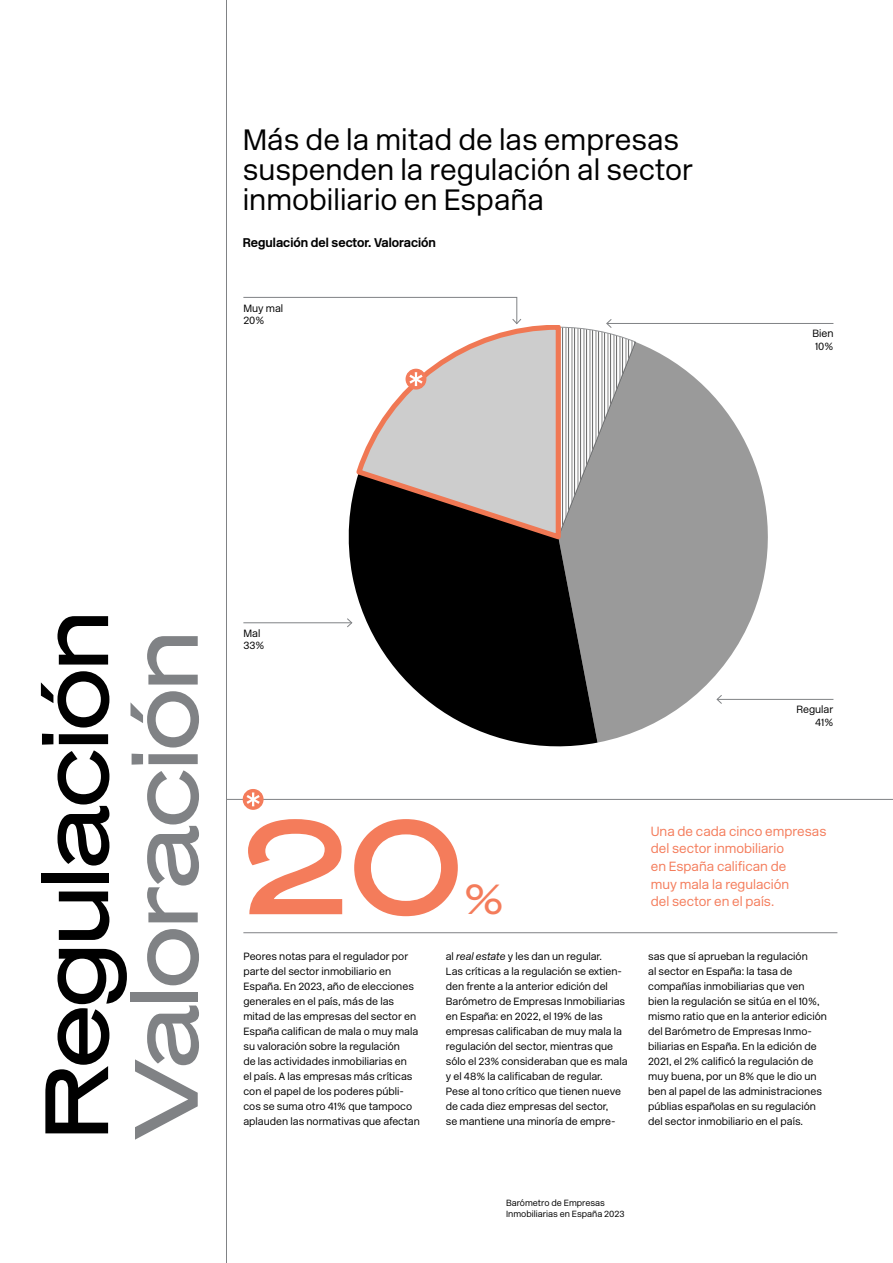
<style>
.page{position:relative;width:893px;height:1263px;background:#fff}
.page>*{position:absolute;margin:0;border:0;box-sizing:border-box;transform-origin:0 0}
.t1{font:133.05px "Mars Extended";color:#f47c5b}
.t2{font:89.55px "Mars Extended";letter-spacing:-.03em;color:#000}
.t3{font:89.55px "Mars Extended";letter-spacing:-.03em;color:#808285}
.t4{font:42px "Mars Extended";color:#f47c5b}
.t5{font:300 29.4px/30px "New Rail Alphabet";color:#000}
.t6{font:300 13.35px/17.5px "New Rail Alphabet";color:#f47c5b}
.t7{font:700 12.6px "New Rail Alphabet";color:#000}
.t8{font:300 10.5px/15px "New Rail Alphabet";color:#000}
.t9{font:300 9px/11.4px "New Rail Alphabet";color:#000}
.s1{font-style:italic}
</style>
<div class="page">
<hr style="left:243px;top:932px;width:594px;height:1px;background:#808285">
<hr style="left:226px;top:0;width:1px;height:1263px;background:#808285">
<hr style="left:226px;top:799px;width:667px;height:1px;background:#808285">
<div style="left:243px;top:790px;width:20px;height:19px;background:#f47c5b;border-radius:50%"></div>
<div style="left:243px;top:789px;width:21px;height:21px;border:1px solid #f47c5b;border-radius:50%"></div>
<svg style="left:247px;top:792px;width:13px;height:14px"></svg>
<svg style="left:597px;top:342px;width:178px;height:401px;fill:#9a9a9a"></svg>
<svg style="left:346px;top:539px;width:251px;height:207px;fill:#000"></svg>
<svg style="left:353px;top:539px;width:210px;height:5px"></svg>
<hr style="left:607px;top:323px;width:226px;height:1px;background:#808285">
<svg style="left:243px;top:297px;width:393px;height:242px"></svg>
<hr style="left:717px;top:699px;width:116px;height:1px;background:#808285">
<svg style="left:717px;top:695px;width:5px;height:9px"></svg>
<hr style="left:243px;top:622px;width:109px;height:1px;background:#808285">
<svg style="left:347px;top:618px;width:5px;height:9px"></svg>
<h3 class="t5" style="left:243px;top:124px;width:452px">Más de la mitad de las empresas suspenden la regulación al sector inmobiliario en España</h3>
<p class="t7" style="left:243px;top:235px;width:195px">Regulación del sector. Valoración</p>
<p class="t8" style="left:243px;top:302px;width:41px;line-height:12.6px">Muy mal<br>20%</p>
<p class="t8" style="left:812px;top:327px;width:23px;line-height:12.6px">Bien<br>10%</p>
<h2 class="t2" style="left:15px;top:1140px;width:531px;rotate:-90deg">Regulación</h2>
<h2 class="t3" style="left:105px;top:1140px;width:511px;rotate:-90deg">Valoración</h2>
<p class="t8" style="left:243px;top:627px;width:23px;line-height:12.6px">Mal<br>33%</p>
<h1 class="t1" style="left:243px;top:776px;width:221px">20</h1>
<h3 class="t4" style="left:464px;top:870px;width:41px">%</h3>
<p class="t8" style="left:796px;top:703px;width:39px;line-height:12.6px;text-align:right">Regular<br>41%</p>
<p class="t6" style="left:651px;top:822px;width:177px">Una de cada cinco empresas del sector inmobiliario<br>en España califican de<br>muy mala la regulación<br>del sector en el país.</p>
<p class="t8" style="left:243px;top:948px;width:178px">Peores notas para el regulador por parte del sector inmobiliario en España. En 2023, año de elecciones generales en el país, más de las mitad de las empresas del sector en España califican de mala o muy mala su valoración sobre la regulación<br>de las actividades inmobiliarias en<br>el país. A las empresas más críticas con el papel de los poderes públi&shy;cos se suma otro 41% que tampoco aplauden las normativas que afectan</p>
<p class="t8" style="left:446px;top:948px;width:183px">al <span class="s1">real estate</span> y les dan un regular.<br>Las críticas a la regulación se extien&shy;den frente a la anterior edición del Barómetro de Empresas Inmobiliarias en España: en 2022, el 19% de las empresas calificaban de muy mala la regulación del sector, mientras que sólo el 23% consideraban que es mala y el 48% la calificaban de regular.<br>Pese al tono crítico que tienen nueve de cada diez empresas del sector,<br>se mantiene una minoría de empre-</p>
<p class="t8" style="left:648px;top:948px;width:180px">sas que sí aprueban la regulación<br>al sector en España: la tasa de compañías inmobiliarias que ven bien la regulación se sitúa en el 10%, mismo ratio que en la anterior edición del Barómetro de Empresas Inmo&shy;biliarias en España. En la edición de 2021, el 2% calificó la regulación de muy buena, por un 8% que le dio un ben al papel de las administraciones públias españolas en su regulación del sector inmobiliario en el país.</p>
<p class="t9" style="left:506px;top:1196px;width:120px">Barómetro de Empresas<br>Inmobiliarias en España 2023</p>
</div>
